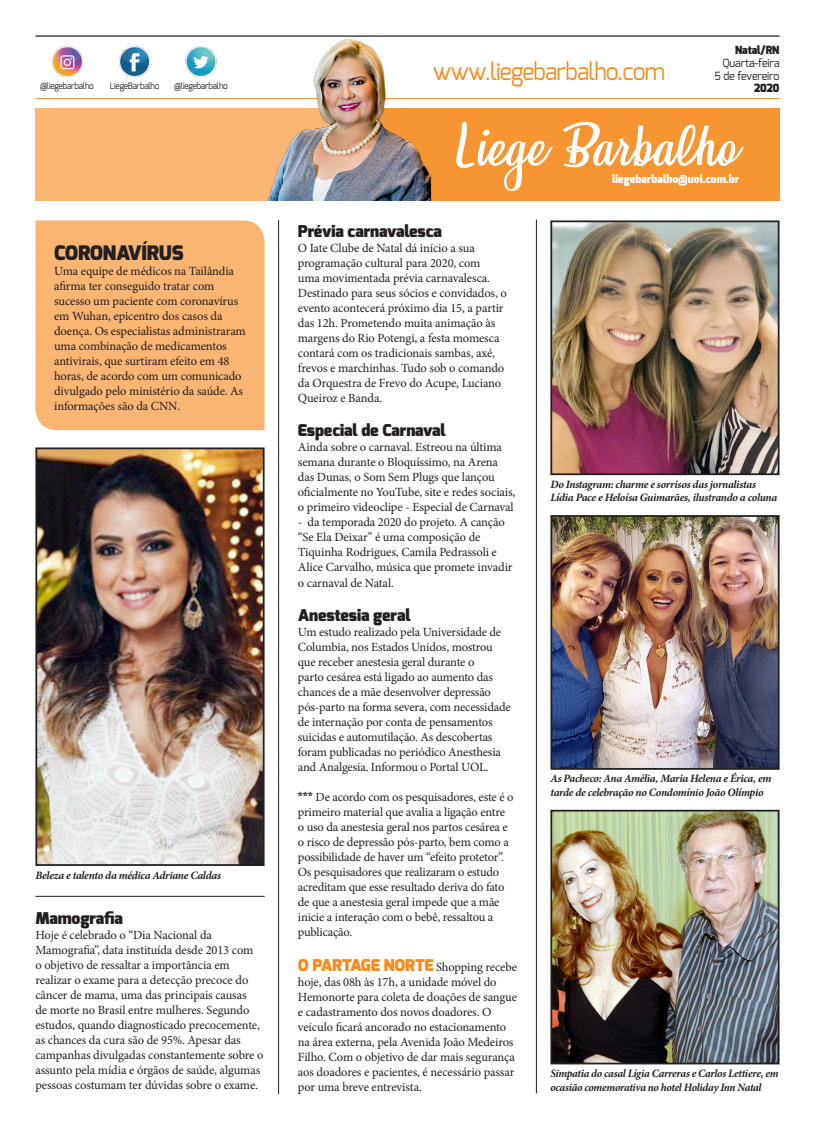
<style>
.page{position:relative;width:815px;height:1124px;background:#fff}
.page>*{position:absolute;margin:0;border:0;box-sizing:border-box;transform-origin:0 0}
.t1{font:51.25px "Honeymoon Personal Use";color:#fff}
.Assinatura{font:23.88px "Exo";letter-spacing:-.03em;color:#f68b1f;scale:.95 1}
.t2{font:900 20px "Exo";letter-spacing:-.01em;color:#231f20}
.t3{font:900 16.25px "Exo";letter-spacing:-.01em;color:#231f20}
.t4{font:12.5px/15px "Minion Pro";letter-spacing:-.015em;color:#231f20}
.t5{font:italic 700 11.25px/13.5px "Minion Pro";letter-spacing:-.03em;color:#231f20}
.Assinatura-2{font:11.25px "Exo";letter-spacing:-.01em;color:#231f20;scale:.95 1}
.Assinatura-3{font:900 11.25px "Exo";color:#fff;scale:.95 1}
.Assinatura-4{font:900 11.25px "Exo";letter-spacing:-.01em;color:#231f20;scale:.95 1}
.Assinatura-5{font:8.75px "Exo";letter-spacing:-.03em;color:#231f20;scale:.95 1}
.s1{font-family:"Exo";font-weight:900}
.s2{font-family:"Exo";font-weight:900;font-size:16.25px;color:#f68b1f}
</style>
<div class="page">
<hr style="left:35px;top:35px;width:745px;height:2px;background:#231f20">
<hr style="left:35px;top:98px;width:745px;height:1px;background:#f68b1f">
<img style="left:52px;top:47px;width:30px;height:30px">
<img style="left:119px;top:47px;width:31px;height:30px">
<img style="left:186px;top:47px;width:30px;height:30px">
<div style="left:35px;top:108px;width:745px;height:93px;background:#fbb573"></div>
<div style="left:331px;top:108px;width:449px;height:93px;background:#f79532"></div>
<img style="left:242px;top:35px;width:235px;height:166px">
<img style="left:553px;top:223px;width:223px;height:249px">
<div style="left:550px;top:220px;width:229px;height:255px;border:2px solid #231f20"></div>
<img style="left:553px;top:812px;width:224px;height:249px">
<div style="left:550px;top:809px;width:230px;height:255px;border:2px solid #231f20"></div>
<img style="left:553px;top:518px;width:224px;height:248px">
<div style="left:550px;top:515px;width:230px;height:254px;border:2px solid #231f20"></div>
<div style="left:35px;top:220px;width:230px;height:210px;background:#fbb573"></div>
<hr style="left:35px;top:895px;width:230px;height:1px;background:#231f20">
<hr style="left:278px;top:220px;width:1px;height:873px;background:#231f20">
<hr style="left:536px;top:219px;width:1px;height:874px;background:#231f20">
<img style="left:38px;top:450px;width:224px;height:412px">
<div style="left:35px;top:447px;width:230px;height:418px;border:2px solid #231f20"></div>
<p class="Assinatura-5" style="left:40px;top:80px;width:58px">@liegebarbalho</p>
<p class="Assinatura-5" style="left:110px;top:80px;width:54px">LiegeBarbalho</p>
<p class="Assinatura-5" style="left:174px;top:80px;width:58px">@liegebarbalho</p>
<p class="t2" style="left:54px;top:240px;width:131px">CORONAVÍRUS</p>
<p class="t4" style="left:54px;top:264px;width:193px">Uma equipe de médicos na Tailândia afirma ter conseguido tratar com sucesso um paciente com coronavírus em Wuhan, epicentro dos casos da doença. Os especialistas administraram uma combinação de medicamentos antivirais, que surtiram efeito em 48 horas, de acordo com um comunicado divulgado pelo ministério da saúde. As informações são da CNN.</p>
<p class="t5" style="left:35px;top:867px;width:187px">Beleza e talento da médica Adriane Caldas</p>
<p class="t3" style="left:35px;top:907px;width:89px">Mamografia</p>
<p class="t4" style="left:35px;top:927px;width:230px">Hoje é celebrado o “Dia Nacional da Mamografia”, data instituída desde 2013 com<br>o objetivo de ressaltar a importância em realizar o exame para a detecção precoce do câncer de mama, uma das principais causas<br>de morte no Brasil entre mulheres. Segundo estudos, quando diagnosticado precocemente, as chances da cura são de 95%. Apesar das campanhas divulgadas constantemente sobre o assunto pela mídia e órgãos de saúde, algumas pessoas costumam ter dúvidas sobre o exame.</p>
<p class="Assinatura-4" style="left:735px;top:43px;width:48px">Natal/RN</p>
<p class="Assinatura-2" style="left:722px;top:56px;width:62px">Quarta-feira</p>
<p class="Assinatura-2" style="left:715px;top:68px;width:70px">5 de fevereiro</p>
<p class="Assinatura-4" style="left:754px;top:81px;width:28px">2020</p>
<p class="t1" style="left:458px;top:117px;width:281px">Liege Barbalho</p>
<p class="Assinatura" style="left:433px;top:56px;width:246px">www.liegebarbalho.com</p>
<p class="Assinatura-3" style="left:612px;top:171px;width:135px">liegebarbalho@uol.com.br</p>
<p class="t3" style="left:298px;top:220px;width:146px">Prévia carnavalesca</p>
<p class="t4" style="left:298px;top:240px;width:211px">O Iate Clube de Natal dá início a sua programação cultural para 2020, com<br>uma movimentada prévia carnavalesca.<br>Destinado para seus sócios e convidados, o evento acontecerá próximo dia 15, a partir das 12h. Prometendo muita animação às margens do Rio Potengi, a festa momesca contará com os tradicionais sambas, axé, frevos e marchinhas. Tudo sob o comando da Orquestra de Frevo do Acupe, Luciano Queiroz e Banda.</p>
<p class="t3" style="left:298px;top:420px;width:149px">Especial de Carnaval</p>
<p class="t4" style="left:298px;top:440px;width:219px">Ainda sobre o carnaval. Estreou na última semana durante o Bloquíssimo, na Arena das Dunas, o Som Sem Plugs que lançou oficialmente no YouTube, site e redes sociais, o primeiro videoclipe - Especial de Carnaval</p>
<p class="t4" style="left:298px;top:515px;width:216px">- da temporada 2020 do projeto. A canção “Se Ela Deixar” é uma composição de Tiquinha Rodrigues, Camila Pedrassoli e Alice Carvalho, música que promete invadir o carnaval de Natal.</p>
<p class="t3" style="left:298px;top:604px;width:114px">Anestesia geral</p>
<p class="t4" style="left:298px;top:624px;width:215px">Um estudo realizado pela Universidade de Columbia, nos Estados Unidos, mostrou que receber anestesia geral durante o<br>parto cesárea está ligado ao aumento das chances de a mãe desenvolver depressão pós-parto na forma severa, com necessidade de internação por conta de pensamentos suicidas e automutilação. As descobertas foram publicadas no periódico Anesthesia and Analgesia. Informou o Portal UOL.</p>
<p class="t4" style="left:298px;top:789px;width:217px"><span class="s1">***</span> De acordo com os pesquisadores, este é o primeiro material que avalia a ligação entre o uso da anestesia geral nos partos cesárea e o risco de depressão pós-parto, bem como a possibilidade de haver um “efeito protetor”.<br>Os pesquisadores que realizaram o estudo acreditam que esse resultado deriva do fato de que a anestesia geral impede que a mãe inicie a interação com o bebê, ressaltou a publicação.</p>
<p class="t4" style="left:298px;top:959px;width:221px"><span class="s2">O PARTAGE NORTE</span> Shopping recebe hoje, das 08h às 17h, a unidade móvel do Hemonorte para coleta de doações de sangue e cadastramento dos novos doadores. O veículo ficará ancorado no estacionamento na área externa, pela Avenida João Medeiros Filho. Com o objetivo de dar mais segurança aos doadores e pacientes, é necessário passar por uma breve entrevista.</p>
<p class="t5" style="left:550px;top:477px;width:228px">Do Instagram: charme e sorrisos das jornalistas<br>Lídia Pace e Heloísa Guimarães, ilustrando a coluna</p>
<p class="t5" style="left:550px;top:771px;width:223px">As Pacheco: Ana Amélia, Maria Helena e Érica, em tarde de celebração no Condomínio João Olímpio</p>
<p class="t5" style="left:550px;top:1066px;width:230px">Simpatia do casal Lígia Carreras e Carlos Lettiere, em ocasião comemorativa no hotel Holiday Inn Natal</p>
</div>
